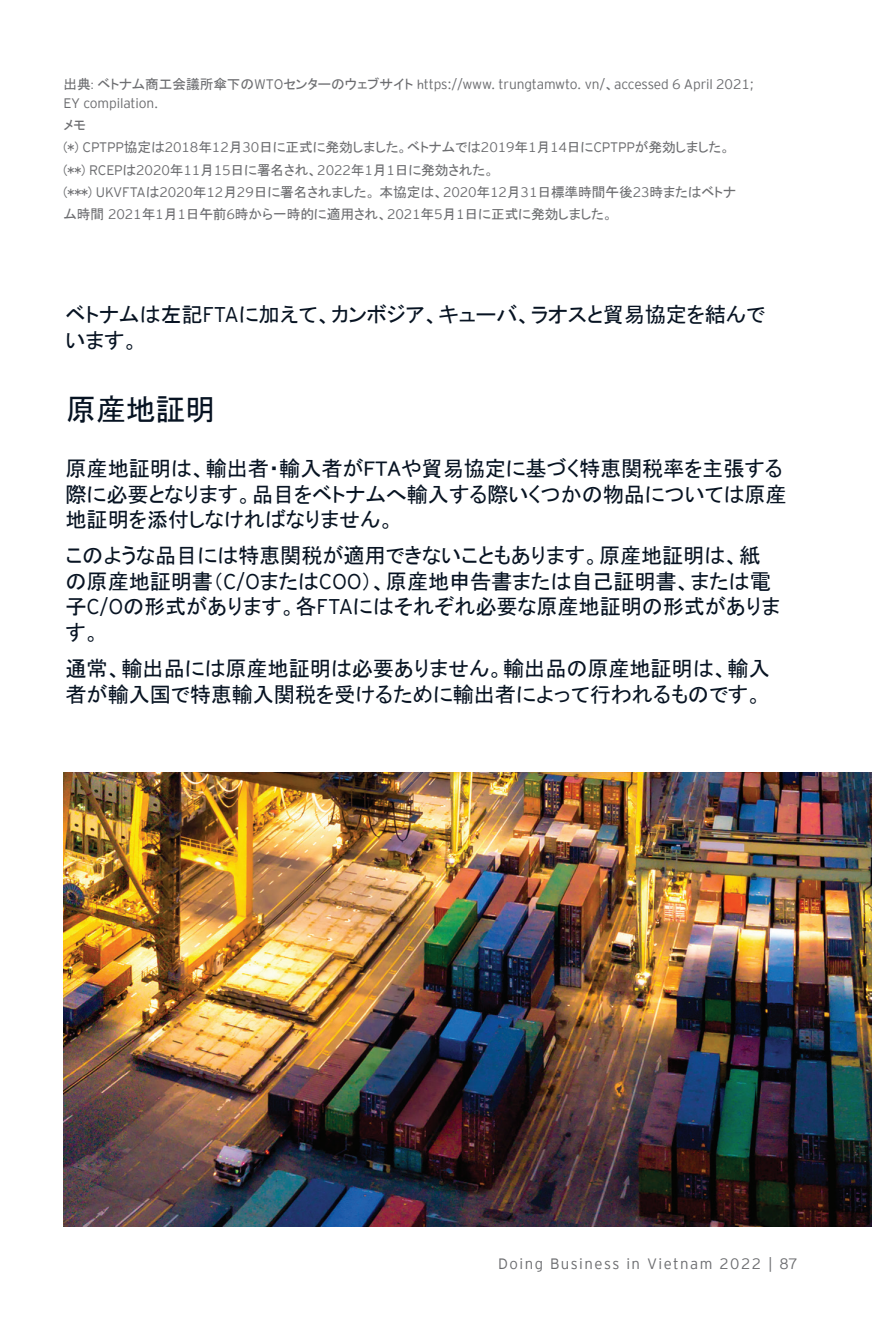
<style>
.page{position:relative;width:872px;height:1319px;background:#fff}
.page>*{position:absolute;margin:0;border:0;box-sizing:border-box;transform-origin:0 0}
.t1{font:30px "MS P Gothic";letter-spacing:-.01em;color:#071322}
.t2{font:21.25px/25.5px "MS P Gothic";letter-spacing:-.01em;color:#071322}
.t3{font:300 15px "EY Interstate";letter-spacing:.1em;color:#6c6d70}
.t4{font:13.75px/22.2px "MS P Gothic";letter-spacing:-.01em;color:#6c6d70}
.t5{font:300 13.75px/18.8px "EY Interstate";letter-spacing:-.01em;color:#6c6d70}
.s1{font-family:"MS P Gothic";font-weight:400}
.s2{font-family:"EY Interstate";font-weight:300}
</style>
<div class="page">
<img style="left:64px;top:772px;width:808px;height:454px">
<p class="t5" style="left:64px;top:74px;width:692px"><span class="s1">出典: ベトナム商工会議所傘下の</span>WTO<span class="s1">センターのウェブサイト h</span>ttps://www. trungtamwto. vn/<span class="s1">、</span>accessed 6 April 2021;<br>EY compilation.</p>
<p class="t4" style="left:64px;top:114px;width:674px">メモ<br>(*) <span class="s2">CPTPP</span>協定は<span class="s2">2018</span>年<span class="s2">12</span>月<span class="s2">30</span>日に正式に発効しました。ベトナムでは<span class="s2">2019</span>年<span class="s2">1</span>月<span class="s2">14</span>日に<span class="s2">CPTPP</span>が発効しました。(**) <span class="s2">RCEP</span>は<span class="s2">2020</span>年<span class="s2">11</span>月<span class="s2">15</span>日に署名され、<span class="s2">2022</span>年<span class="s2">1</span>月<span class="s2">1</span>日に発効された。<br>(***) <span class="s2">UKVFTA</span>は<span class="s2">2020</span>年<span class="s2">12</span>月<span class="s2">29</span>日に署名されました。本協定は、<span class="s2">2020</span>年<span class="s2">12</span>月<span class="s2">31</span>日標準時間午後<span class="s2">23</span>時またはベトナム時間 <span class="s2">2021</span>年<span class="s2">1</span>月<span class="s2">1</span>日午前<span class="s2">6</span>時から一時的に適用され、<span class="s2">2021</span>年<span class="s2">5</span>月<span class="s2">1</span>日に正式に発効しました。</p>
<p class="t2" style="left:66px;top:302px;width:701px">ベトナムは左記<span class="s2">FTA</span>に加えて、カンボジア、キューバ、ラオスと貿易協定を結んでいます。</p>
<h1 class="t1" style="left:66px;top:394px;width:150px">原産地証明</h1>
<p class="t2" style="left:66px;top:455px;width:723px">原産地証明は、輸出者・輸入者がFTAや貿易協定に基づく特恵関税率を主張する際に必要となります。品目をベトナムへ輸入する際いくつかの物品については原産地証明を添付しなければなりません。</p>
<p class="t2" style="left:66px;top:542px;width:716px">このような品目には特恵関税が適用できないこともあります。原産地証明は、紙の原産地証明書（<span class="s2">C/O</span>または<span class="s2">COO</span>）、原産地申告書または自己証明書、または電子<span class="s2">C/O</span>の形式があります。各<span class="s2">FTA</span>にはそれぞれ必要な原産地証明の形式があります。</p>
<p class="t2" style="left:66px;top:655px;width:706px">通常、輸出品には原産地証明は必要ありません。輸出品の原産地証明は、輸入者が輸入国で特恵輸入関税を受けるために輸出者によって行われるものです。</p>
<p class="t3" style="left:498px;top:1252px;width:301px">Doing Business in Vietnam 2022 | 87</p>
</div>
